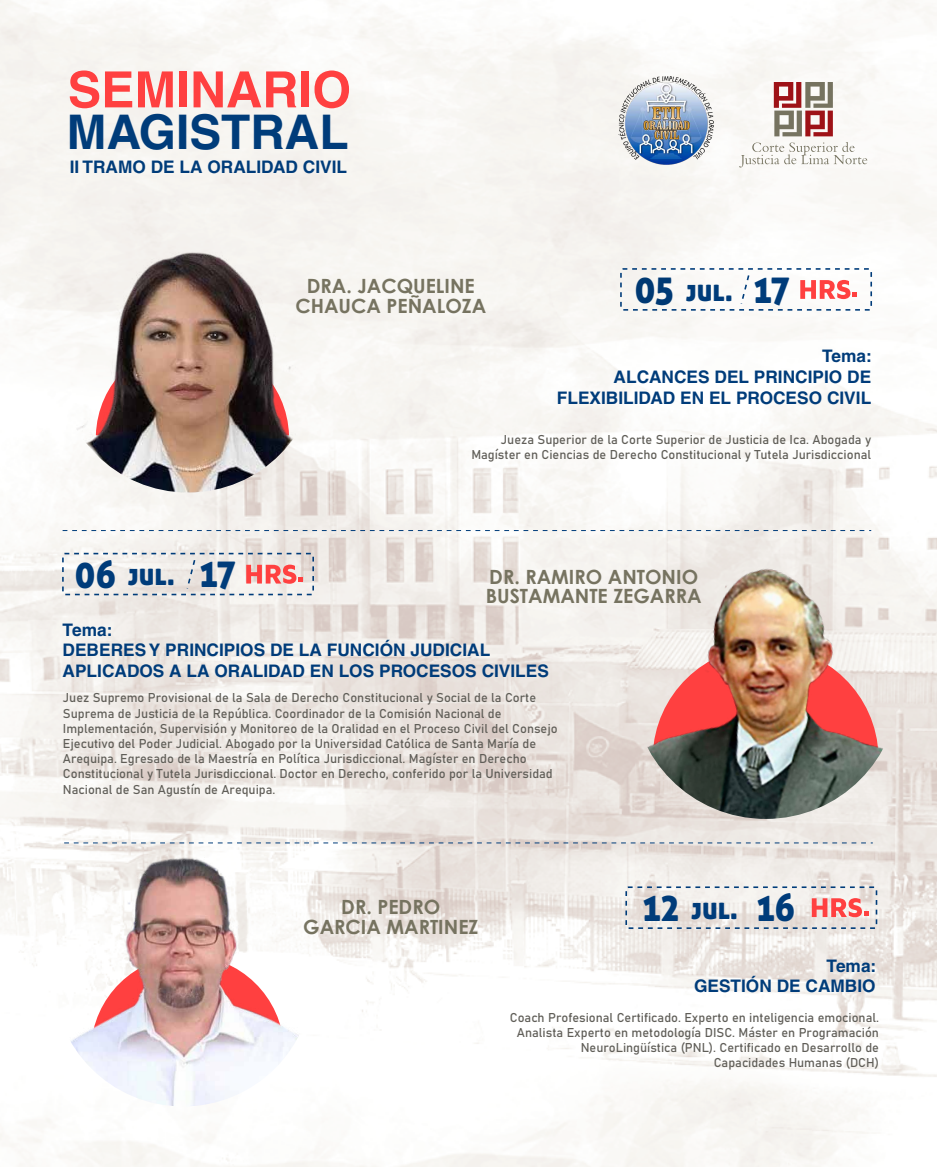
<style>
.page{position:relative;width:937px;height:1167px;background:#fff}
.page>*{position:absolute;margin:0;border:0;box-sizing:border-box;transform-origin:0 0}
.t1{font:700 50px "Helvetica";color:#ff4040}
.t2{font:700 47.8px "Helvetica";color:#003c7a}
.t3{font:38.52px "Aller Display";letter-spacing:-.01em;color:#003c7a;scale:.9 1}
.t4{font:31.04px "Aller Display";color:#003c7a;scale:.9 1}
.t5{font:700 19.64px/19.6px "Century Gothic";color:#767360;text-align:center}
.t6{font:700 17.28px/20.8px "Helvetica";color:#003c7a;text-align:right}
.t7{font:12.68px/15.2px "Bahnschrift";color:#605e58;text-align:right}
.s1{font-size:31.04px}
</style>
<div class="page">
<img style="left:0;top:0;width:937px;height:1166px">
<svg style="left:739px;top:142px;width:128px;height:25px"></svg>
<svg style="left:774px;top:82px;width:59px;height:54px"></svg>
<img style="left:617px;top:74px;width:97px;height:93px">
<img style="left:632px;top:552px;width:267px;height:267px;border-radius:133px">
<img style="left:58px;top:232px;width:260px;height:260px;border-radius:130px">
<svg style="left:800px;top:280px;width:57px;height:19px"></svg>
<svg style="left:812px;top:898px;width:56px;height:19px"></svg>
<div style="left:620px;top:268px;width:252px;height:43px;border:2px dashed #003c7a;border-radius:2px"></div>
<img style="left:53px;top:846px;width:260px;height:260px;border-radius:130px">
<div style="left:625px;top:886px;width:252px;height:43px;border:2px dashed #003c7a;border-radius:2px"></div>
<svg style="left:739px;top:273px;width:11px;height:33px"></svg>
<svg style="left:246px;top:564px;width:57px;height:19px"></svg>
<div style="left:62px;top:553px;width:252px;height:42px;border:2px dashed #003c7a;border-radius:2px"></div>
<svg style="left:185px;top:558px;width:12px;height:32px"></svg>
<svg style="left:63px;top:530px;width:808px;height:1px"></svg>
<svg style="left:64px;top:842px;width:809px;height:1px"></svg>
<h1 class="t1" style="left:68px;top:59px;width:285px">SEMINARIO</h1>
<h2 class="t2" style="left:67px;top:103px;width:283px">MAGISTRAL</h2>
<h3 class="t6" style="left:70px;top:157px;width:279px">II TRAMO DE LA ORALIDAD CIVIL</h3>
<h3 class="t5" style="left:295px;top:275px;width:192px">DRA. JACQUELINE<br>CHAUCA PEÑALOZA</h3>
<h3 class="t3" style="left:635px;top:264px;width:45px">05</h3>
<h3 class="t4" style="left:686px;top:270px;width:53px">jul.</h3>
<h3 class="t3" style="left:753px;top:264px;width:42px">17</h3>
<h3 class="t6" style="left:557px;top:346px;width:316px">Tema:<br>ALCANCES DEL PRINCIPIO DE<br>FLEXIBILIDAD EN EL PROCESO CIVIL</h3>
<h3 class="t3" style="left:75px;top:549px;width:180px">06 <span class="s1">jul.</span> 17</h3>
<p class="t7" style="left:471px;top:431px;width:401px">Jueza Superior de la Corte Superior de Justicia de Ica. Abogada y<br>Magíster en Ciencias de Derecho Constitucional y Tutela Jurisdiccional</p>
<h3 class="t5" style="left:486px;top:565px;width:217px;text-align:left">DR. RAMIRO ANTONIO<br>BUSTAMANTE ZEGARRA</h3>
<h3 class="t6" style="left:63px;top:619px;width:488px;text-align:left">Tema:<br>DEBERES Y PRINCIPIOS DE LA FUNCIÓN JUDICIAL<br>APLICADOS A LA ORALIDAD EN LOS PROCESOS CIVILES</h3>
<p class="t7" style="left:63px;top:689px;width:496px;text-align:left">Juez Supremo Provisional de la Sala de Derecho Constitucional y Social de la Corte Suprema de Justicia de la República. Coordinador de la Comisión Nacional de Implementación, Supervisión y Monitoreo de la Oralidad en el Proceso Civil del Consejo Ejecutivo del Poder Judicial. Abogado por la Universidad Católica de Santa María de Arequipa. Egresado de la Maestría en Política Jurisdiccional. Magíster en Derecho Constitucional y Tutela Jurisdiccional. Doctor en Derecho, conferido por la Universidad Nacional de San Agustín de Arequipa.</p>
<h3 class="t3" style="left:642px;top:882px;width:42px">12</h3>
<h3 class="t5" style="left:303px;top:896px;width:177px">DR. PEDRO<br>GARCIA MARTINEZ</h3>
<h3 class="t4" style="left:691px;top:888px;width:53px">jul.</h3>
<h3 class="t3" style="left:756px;top:882px;width:44px">16</h3>
<h3 class="t6" style="left:694px;top:955px;width:184px">Tema:<br>GESTIÓN DE CAMBIO</h3>
<p class="t7" style="left:510px;top:1008px;width:371px">Coach Profesional Certificado. Experto en inteligencia emocional.<br>Analista Experto en metodología DISC. Máster en Programación NeuroLingüística (PNL). Certificado en Desarrollo de Capacidades Humanas (DCH)</p>
</div>
